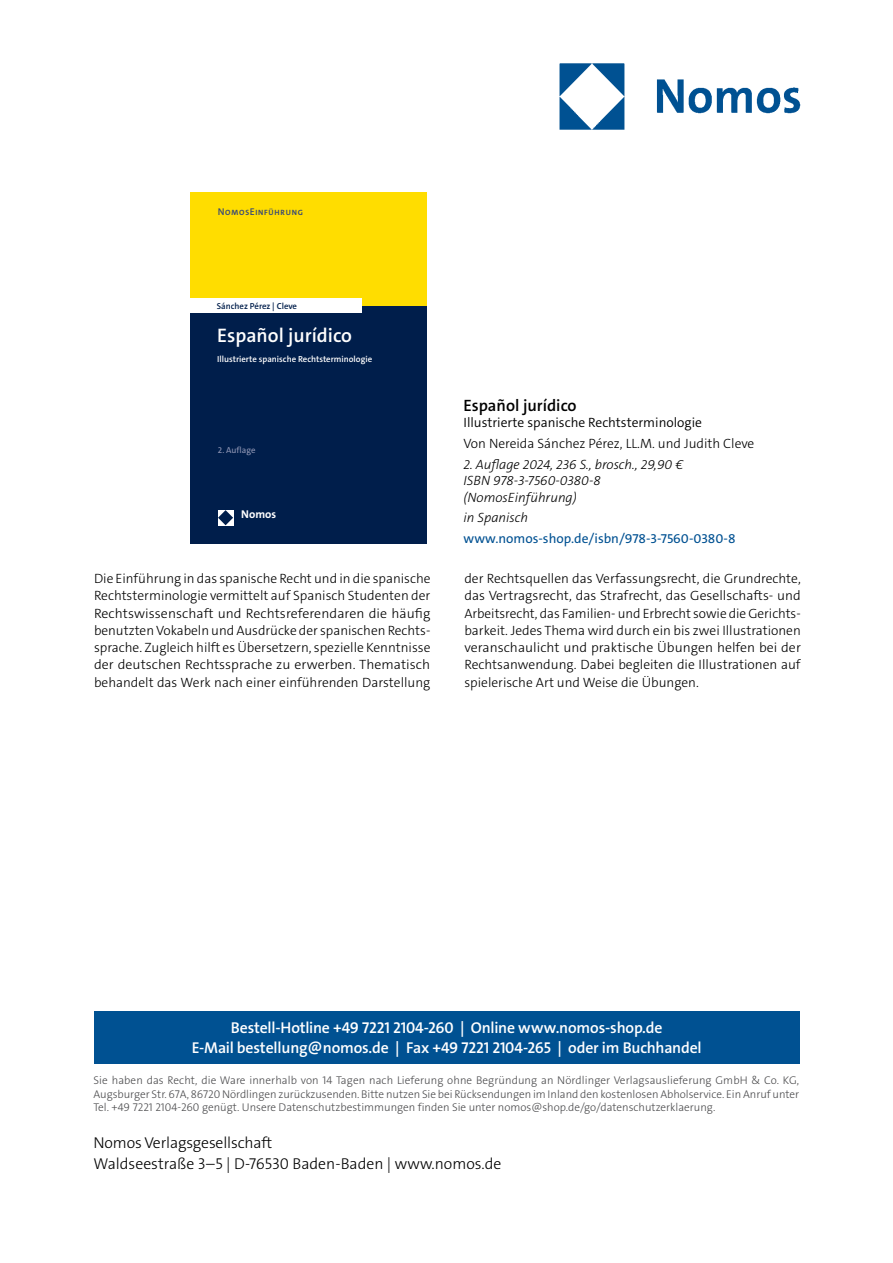
<style>
.page{position:relative;width:893px;height:1263px;background:#fff}
.page>*{position:absolute;margin:0;border:0;box-sizing:border-box;transform-origin:0 0}
.t1{font:600 19.65px "The Sans C5";color:#fff}
.t2{font:600 16.5px "The Sans C5";color:#000}
.t3{font:600 15.75px/21px "The Sans Os F";letter-spacing:-.01em;color:#fff;text-align:center}
.t4{font:300 15.75px/21px "The Sans Os F";color:#000}
.t5{font:300 13.5px/17.2px "The Sans C5";color:#000;text-align:justify}
.t6{font:italic 300 13.5px/16.5px "The Sans C5";color:#000}
.t7{font:13.5px "The Sans C5";color:#005192}
.t8{font:300 13.5px "The Sans C5";color:#000}
.t9{font:700 11.4px "The Sans C5";color:#fff}
.t10{font:300 11.25px/13.5px "The Sans Os F";color:#4b4b4d;text-align:justify}
.t11{font:600 8.7px "The Sans C5";color:#fff}
.t12{font:600 8.7px "The Sans C5";color:#001e4b}
.t13{font:8.7px "The Sans C5";color:#9298b6}
.t14{font:700 7.65px "The Sans C5";letter-spacing:.1em;color:#394a75}
.s1{font-weight:600;font-size:9.9px}
</style>
<div class="page">
<img style="left:559px;top:63px;width:242px;height:67px">
<div style="left:94px;top:1011px;width:705px;height:52px;background:#005192"></div>
<div style="left:190px;top:192px;width:237px;height:118px;background:#fd0"></div>
<div style="left:190px;top:306px;width:237px;height:237px;background:#001e4b"></div>
<div style="left:190px;top:299px;width:172px;height:14px;background:#fff"></div>
<svg style="left:218px;top:510px;width:15px;height:15px"></svg>
<p class="t14" style="left:218px;top:207px;width:87px"><span class="s1">N</span>OMOS<span class="s1">E</span>INFÜHRUNG</p>
<p class="t12" style="left:217px;top:300px;width:82px">Sánchez Pérez | Cleve</p>
<h1 class="t1" style="left:217px;top:323px;width:136px">Español jurídico</h1>
<p class="t11" style="left:217px;top:353px;width:156px">Illustrierte spanische Rechtsterminologie</p>
<p class="t13" style="left:218px;top:444px;width:39px">2. Auflage</p>
<p class="t9" style="left:241px;top:507px;width:36px">Nomos</p>
<p class="t2" style="left:463px;top:395px;width:115px">Español jurídico</p>
<p class="t8" style="left:463px;top:414px;width:240px">Illustrierte spanische Rechtsterminologie</p>
<p class="t5" style="left:463px;top:435px;width:292px">Von Nereida Sánchez Pérez, LL.M. und Judith Cleve</p>
<p class="t6" style="left:463px;top:456px;width:221px">2. Auflage 2024, 236 S., brosch., 29,90 €<br>ISBN 978-3-7560-0380-8 (NomosEinführung)</p>
<p class="t6" style="left:463px;top:510px;width:66px">in Spanisch</p>
<p class="t7" style="left:463px;top:530px;width:273px">www.nomos-shop.de/isbn/978-3-7560-0380-8</p>
<p class="t5" style="left:94px;top:570px;width:338px">Die Einführung in das spanische Recht und in die spanische Rechtsterminologie vermittelt auf Spanisch Studenten der Rechtswissenschaft und Rechtsreferendaren die häufig benutzten Vokabeln und Ausdrücke der spanischen Rechts&shy;sprache. Zugleich hilft es Übersetzern, spezielle Kenntnisse der deutschen Rechtssprache zu erwerben. Thematisch behandelt das Werk nach einer einführenden Darstellung</p>
<p class="t5" style="left:464px;top:570px;width:338px">der Rechtsquellen das Verfassungsrecht, die Grundrechte, das Vertragsrecht, das Strafrecht, das Gesellschafts- und Arbeitsrecht, das Familien- und Erbrecht sowie die Gerichts&shy;barkeit. Jedes Thema wird durch ein bis zwei Illustrationen veranschaulicht und praktische Übungen helfen bei der Rechtsanwendung. Dabei begleiten die Illustrationen auf spielerische Art und Weise die Übungen.</p>
<p class="t3" style="left:192px;top:1017px;width:511px">Bestell-Hotline +49 7221 2104-260 | Online www.nomos-shop.de<br>E-Mail bestellung@nomos.de | Fax +49 7221 2104-265 | oder im Buchhandel</p>
<p class="t10" style="left:94px;top:1074px;width:707px">Sie haben das Recht, die Ware innerhalb von 14 Tagen nach Lieferung ohne Begründung an Nördlinger Verlagsauslieferung GmbH &amp; Co. KG, Augsburger Str. 67A, 86720 Nördlingen zurückzusenden. Bitte nutzen Sie bei Rücksendungen im Inland den kostenlosen Abholservice. Ein Anruf unter Tel. +49 7221 2104-260 genügt. Unsere Datenschutzbestimmungen finden Sie unter nomos@shop.de/go/datenschutzerklaerung.</p>
<p class="t4" style="left:94px;top:1133px;width:409px">Nomos Verlagsgesellschaft<br>Waldseestraße 3–5 | D-76530 Baden-Baden | www.nomos.de</p>
</div>
